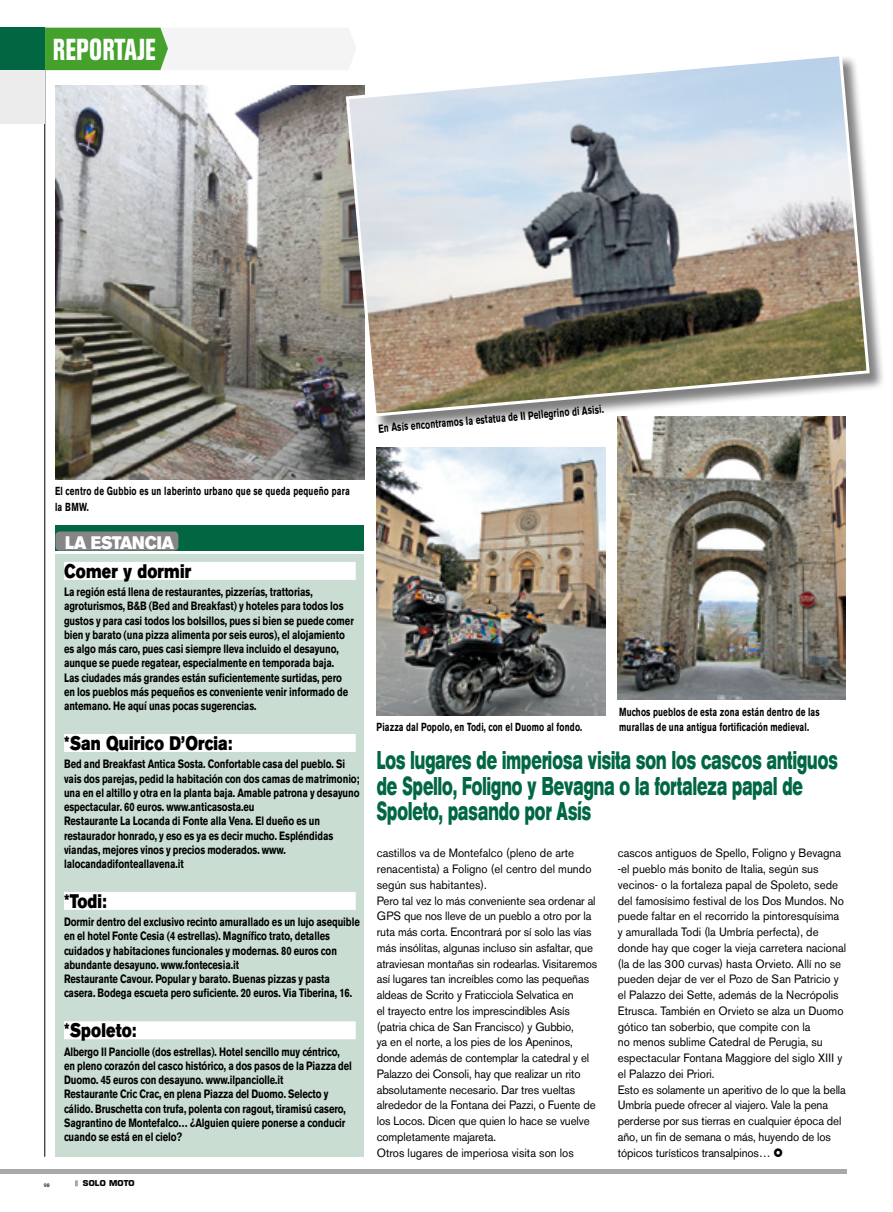
<style>
.page{position:relative;width:893px;height:1212px;background:#fff}
.page>*{position:absolute;margin:0;border:0;box-sizing:border-box;transform-origin:0 0}
._02_1_ANT_TIT_REPORT{font:800 condensed 30px "Akzidenz Grotesk BE";letter-spacing:.01em;color:#fff;scale:.8 1}
._08_1_DESTACADO__SM{font:700 expanded 25.5px/25.5px "Akzidenz Grotesk BE";letter-spacing:.01em;color:#006742;scale:.5 1}
._12_1_TIT_GRAFICOS{font:19.5px "Akzidenz Grotesk BE Super";letter-spacing:.01em;color:#000;scale:.8 1}
._11_0_ANT_TIT_REC_TE{font:18px "Akzidenz Grotesk BE Super";letter-spacing:-.02em;color:#fff;scale:.9 1}
._06_3_TEXT_RECUADRO{font:700 12px/14.2px "Akzidenz Grotesk BE";letter-spacing:-.01em;color:#000;scale:.78 1}
._06_0_TEXTO__SM{font:12px/15.8px "Akzidenz Grotesk BE";letter-spacing:-.01em;color:#000;scale:.95 1}
._09_0_PIE_DE_FOTO__S{font:700 11.7px/15.8px "Akzidenz Grotesk BE";letter-spacing:.02em;color:#000;scale:.7 1}
._09_0_PIE_DE_FOTO__S-2{font:700 11.55px "Akzidenz Grotesk BE";color:#000;scale:.7 1}
.t1{font:9px "Myriad Pro";color:#000}
.t2{font:700 7.95px "Eurostile";letter-spacing:.02em;color:#000}
</style>
<div class="page">
<img style="left:55px;top:85px;width:309px;height:394px">
<div style="left:56px;top:554px;width:308px;height:603px;background:#c9ddd2"></div>
<div style="left:64px;top:562px;width:292px;height:18px;background:#fff"></div>
<div style="left:64px;top:734px;width:292px;height:18px;background:#fff"></div>
<div style="left:64px;top:892px;width:292px;height:18px;background:#fff"></div>
<div style="left:64px;top:1021px;width:292px;height:18px;background:#fff"></div>
<div style="left:56px;top:525px;width:308px;height:26px;background:#006742"></div>
<div style="left:56px;top:531px;width:122px;height:20px;background:#868688;border-radius:4px"></div>
<img style="left:377px;top:448px;width:228px;height:268px">
<svg style="left:75px;top:1180px;width:3px;height:7px"></svg>
<hr style="left:44px;top:28px;width:1px;height:1129px;background:#000">
<svg style="left:45px;top:28px;width:311px;height:42px"></svg>
<div style="left:0;top:28px;width:45px;height:96px;background:#ececed"></div>
<div style="left:0;top:28px;width:45px;height:42px;background:#006742"></div>
<div style="left:0;top:1169px;width:846px;height:5px;background:#a7a8aa"></div>
<div style="left:346px;top:53px;width:539px;height:379px;background:#000;opacity:.5"></div>
<svg style="left:344px;top:51px;width:527px;height:367px"></svg>
<img style="left:617px;top:417px;width:229px;height:283px">
<h1 class="_02_1_ANT_TIT_REPORT" style="left:53px;top:32px;width:130px">REPORTAJE</h1>
<p class="_02_1_ANT_TIT_REPORT" style="left:141px;top:32px;width:15px">E</p>
<p class="_09_0_PIE_DE_FOTO__S-2" style="left:378px;top:422px;width:324px;rotate:-5deg">En Asís encontramos la estatua de Il Pellegrino di Asisi.</p>
<p class="_09_0_PIE_DE_FOTO__S" style="left:55px;top:483px;width:423px">El centro de Gubbio es un laberinto urbano que se queda pequeño para la BMW.</p>
<p class="_11_0_ANT_TIT_REC_TE" style="left:65px;top:532px;width:123px">LA ESTANCIA</p>
<p class="_12_1_TIT_GRAFICOS" style="left:64px;top:559px;width:160px">Comer y dormir</p>
<p class="_06_3_TEXT_RECUADRO" style="left:64px;top:585px;width:373px">La región está llena de restaurantes, pizzerías, trattorias, agroturismos, B&amp;B (Bed and Breakfast) y hoteles para todos los gustos y para casi todos los bolsillos, pues si bien se puede comer bien y barato (una pizza alimenta por seis euros), el alojamiento es algo más caro, pues casi siempre lleva incluido el desayuno, aunque se puede regatear, especialmente en temporada baja.<br>Las ciudades más grandes están suficientemente surtidas, pero en los pueblos más pequeños es conveniente venir informado de antemano. He aquí unas pocas sugerencias.</p>
<p class="_12_1_TIT_GRAFICOS" style="left:64px;top:731px;width:212px">*San Quirico D’Orcia:</p>
<p class="_06_3_TEXT_RECUADRO" style="left:64px;top:757px;width:380px">Bed and Breakfast Antica Sosta. Confortable casa del pueblo. Si vais dos parejas, pedid la habitación con dos camas de matrimonio; una en el altillo y otra en la planta baja. Amable patrona y desayuno espectacular. 60 euros. www.anticasosta.eu</p>
<p class="_06_3_TEXT_RECUADRO" style="left:64px;top:814px;width:347px">Restaurante La Locanda di Fonte alla Vena. El dueño es un restaurador honrado, y eso es ya es decir mucho. Espléndidas viandas, mejores vinos y precios moderados. www. lalocandadifonteallavena.it</p>
<p class="_12_1_TIT_GRAFICOS" style="left:64px;top:889px;width:55px">*Todi:</p>
<p class="_06_3_TEXT_RECUADRO" style="left:64px;top:915px;width:381px">Dormir dentro del exclusivo recinto amurallado es un lujo asequible en el hotel Fonte Cesia (4 estrellas). Magnífico trato, detalles cuidados y habitaciones funcionales y modernas. 80 euros con abundante desayuno. www.fontecesia.it</p>
<p class="_06_3_TEXT_RECUADRO" style="left:64px;top:972px;width:371px">Restaurante Cavour. Popular y barato. Buenas pizzas y pasta casera. Bodega escueta pero suficiente. 20 euros. Via Tiberina, 16.</p>
<p class="_12_1_TIT_GRAFICOS" style="left:64px;top:1019px;width:92px">*Spoleto:</p>
<p class="_06_3_TEXT_RECUADRO" style="left:64px;top:1044px;width:371px">Albergo Il Panciolle (dos estrellas). Hotel sencillo muy céntrico, en pleno corazón del casco histórico, a dos pasos de la Piazza del<br>Duomo. 45 euros con desayuno. www.ilpanciolle.it</p>
<p class="_06_3_TEXT_RECUADRO" style="left:64px;top:1087px;width:363px">Restaurante Cric Crac, en plena Piazza del Duomo. Selecto y cálido. Bruschetta con trufa, polenta con ragout, tiramisú casero, Sagrantino de Montefalco… ¿Alguien quiere ponerse a conducir cuando se está en el cielo?</p>
<p class="t1" style="left:44px;top:1178px;width:7px">98</p>
<p class="t2" style="left:83px;top:1178px;width:53px">SOLO MOTO</p>
<p class="_09_0_PIE_DE_FOTO__S" style="left:377px;top:719px;width:295px">Piazza dal Popolo, en Todi, con el Duomo al fondo.</p>
<p class="_09_0_PIE_DE_FOTO__S" style="left:619px;top:704px;width:288px">Muchos pueblos de esta zona están dentro de las murallas de una antigua fortificación medieval.</p>
<p class="_08_1_DESTACADO__SM" style="left:377px;top:748px;width:924px">Los lugares de imperiosa visita son los cascos antiguos de Spello, Foligno y Bevagna o la fortaleza papal de<br>Spoleto, pasando por Asís</p>
<p class="_06_0_TEXTO__SM" style="left:377px;top:845px;width:228px">castillos va de Montefalco (pleno de arte renacentista) a Foligno (el centro del mundo según sus habitantes).</p>
<p class="_06_0_TEXTO__SM" style="left:377px;top:892px;width:234px">Pero tal vez lo más conveniente sea ordenar al GPS que nos lleve de un pueblo a otro por la ruta más corta. Encontrará por sí solo las vías más insólitas, algunas incluso sin asfaltar, que atraviesan montañas sin rodearlas. Visitaremos así lugares tan increíbles como las pequeñas aldeas de Scrito y Fraticciola Selvatica en<br>el trayecto entre los imprescindibles Asís (patria chica de San Francisco) y Gubbio,<br>ya en el norte, a los pies de los Apeninos, donde además de contemplar la catedral y el Palazzo dei Consoli, hay que realizar un rito absolutamente necesario. Dar tres vueltas alrededor de la Fontana dei Pazzi, o Fuente de los Locos. Dicen que quien lo hace se vuelve completamente majareta.</p>
<p class="_06_0_TEXTO__SM" style="left:377px;top:1144px;width:209px">Otros lugares de imperiosa visita son los</p>
<p class="_06_0_TEXTO__SM" style="left:618px;top:845px;width:242px">cascos antiguos de Spello, Foligno y Bevagna -el pueblo más bonito de Italia, según sus vecinos- o la fortaleza papal de Spoleto, sede del famosísimo festival de los Dos Mundos. No puede faltar en el recorrido la pintoresquísima y amurallada Todi (la Umbría perfecta), de donde hay que coger la vieja carretera nacional (la de las 300 curvas) hasta Orvieto. Allí no se pueden dejar de ver el Pozo de San Patricio y el Palazzo dei Sette, además de la Necrópolis Etrusca. También en Orvieto se alza un Duomo gótico tan soberbio, que compite con la<br>no menos sublime Catedral de Perugia, su espectacular Fontana Maggiore del siglo XIII y el Palazzo dei Priori.</p>
<p class="_06_0_TEXTO__SM" style="left:618px;top:1081px;width:241px">Esto es solamente un aperitivo de lo que la bella Umbría puede ofrecer al viajero. Vale la pena perderse por sus tierras en cualquier época del año, un fin de semana o más, huyendo de los tópicos turísticos transalpinos…</p>
</div>
